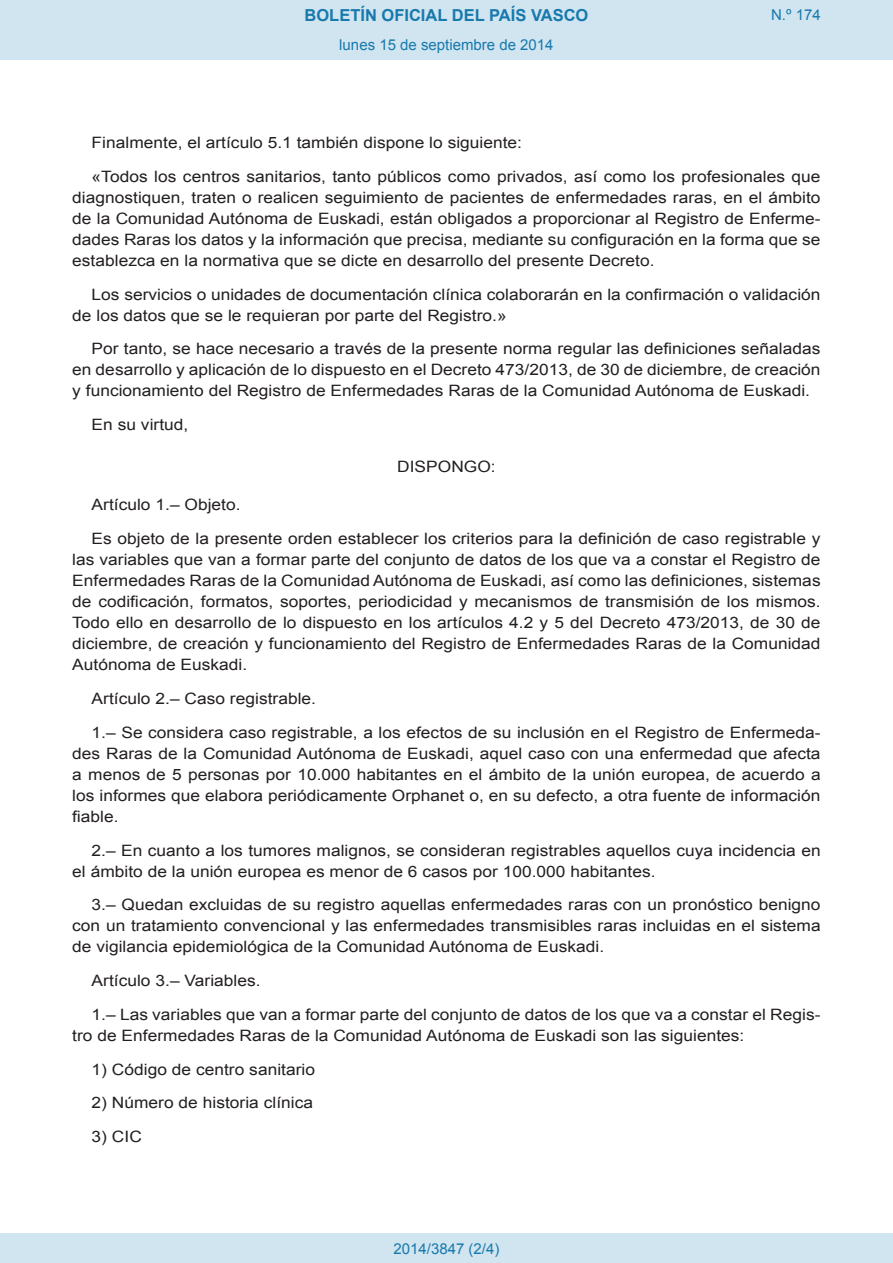
<style>
.page{position:relative;width:893px;height:1263px;background:#fff}
.page>*{position:absolute;margin:0;border:0;box-sizing:border-box;transform-origin:0 0}
.t1{font:700 16.5px "Arial";color:#1879ad}
.BOPVDetalle{font:15.6px/21px "Arial";color:#231f20;text-align:justify;scale:1.11 1}
.BOPVClave{font:15.6px "Arial";color:#231f20;scale:1.11 1}
.Paginacion_Centro{font:15px "Arial";color:#1879ad}
</style>
<div class="page">
<div style="left:0;top:0;width:893px;height:60px;background:#d0e5f0"></div>
<div style="left:0;top:1233px;width:893px;height:30px;background:#d0e5f0"></div>
<p class="t1" style="left:305px;top:4px;width:285px">BOLETÍN OFICIAL DEL PAÍS VASCO</p>
<p class="Paginacion_Centro" style="left:339px;top:35px;width:216px">lunes 15 de septiembre de 2014</p>
<p class="Paginacion_Centro" style="left:771px;top:5px;width:51px">N.º 174</p>
<p class="BOPVDetalle" style="left:92px;top:132px;width:389px">Finalmente, el artículo 5.1 también dispone lo siguiente:</p>
<p class="BOPVDetalle" style="left:72px;top:166px;width:676px;text-indent:19px">«Todos los centros sanitarios, tanto públicos como privados, así como los profesionales que diagnostiquen, traten o realicen seguimiento de pacientes de enfermedades raras, en el ámbito de la Comunidad Autónoma de Euskadi, están obligados a proporcionar al Registro de Enferme&shy;dades Raras los datos y la información que precisa, mediante su configuración en la forma que se establezca en la normativa que se dicte en desarrollo del presente Decreto.</p>
<p class="BOPVDetalle" style="left:72px;top:284px;width:676px;text-indent:19px">Los servicios o unidades de documentación clínica colaborarán en la confirmación o validación de los datos que se le requieran por parte del Registro.»</p>
<p class="BOPVDetalle" style="left:72px;top:339px;width:676px;text-indent:19px">Por tanto, se hace necesario a través de la presente norma regular las definiciones señaladas en desarrollo y aplicación de lo dispuesto en el Decreto 473/2013, de 30 de diciembre, de creación y funcionamiento del Registro de Enfermedades Raras de la Comunidad Autónoma de Euskadi.</p>
<p class="BOPVDetalle" style="left:92px;top:414px;width:89px">En su virtud,</p>
<p class="BOPVClave" style="left:397px;top:457px;width:90px">DISPONGO:</p>
<p class="BOPVDetalle" style="left:92px;top:495px;width:136px">Artículo 1.– Objeto.</p>
<p class="BOPVDetalle" style="left:72px;top:528px;width:676px;text-indent:19px">Es objeto de la presente orden establecer los criterios para la definición de caso registrable y las variables que van a formar parte del conjunto de datos de los que va a constar el Registro de Enfermedades Raras de la Comunidad Autónoma de Euskadi, así como las definiciones, sistemas de codificación, formatos, soportes, periodicidad y mecanismos de transmisión de los mismos.<br>Todo ello en desarrollo de lo dispuesto en los artículos 4.2 y 5 del Decreto 473/2013, de 30 de diciembre, de creación y funcionamiento del Registro de Enfermedades Raras de la Comunidad Autónoma de Euskadi.</p>
<p class="BOPVDetalle" style="left:92px;top:688px;width:204px">Artículo 2.– Caso registrable.</p>
<p class="BOPVDetalle" style="left:72px;top:722px;width:676px;text-indent:19px">1.– Se considera caso registrable, a los efectos de su inclusión en el Registro de Enfermeda&shy;des Raras de la Comunidad Autónoma de Euskadi, aquel caso con una enfermedad que afecta a menos de 5 personas por 10.000 habitantes en el ámbito de la unión europea, de acuerdo a los informes que elabora periódicamente Orphanet o, en su defecto, a otra fuente de información fiable.</p>
<p class="BOPVDetalle" style="left:72px;top:840px;width:676px;text-indent:19px">2.– En cuanto a los tumores malignos, se consideran registrables aquellos cuya incidencia en el ámbito de la unión europea es menor de 6 casos por 100.000 habitantes.</p>
<p class="BOPVDetalle" style="left:72px;top:894px;width:676px;text-indent:19px">3.– Quedan excluidas de su registro aquellas enfermedades raras con un pronóstico benigno con un tratamiento convencional y las enfermedades transmisibles raras incluidas en el sistema de vigilancia epidemiológica de la Comunidad Autónoma de Euskadi.</p>
<p class="BOPVDetalle" style="left:92px;top:970px;width:154px">Artículo 3.– Variables.</p>
<p class="BOPVDetalle" style="left:72px;top:1004px;width:676px;text-indent:19px">1.– Las variables que van a formar parte del conjunto de datos de los que va a constar el Regis&shy;tro de Enfermedades Raras de la Comunidad Autónoma de Euskadi son las siguientes:</p>
<p class="BOPVDetalle" style="left:92px;top:1059px;width:203px">1) Código de centro sanitario</p>
<p class="BOPVDetalle" style="left:92px;top:1092px;width:201px">2) Número de historia clínica</p>
<p class="BOPVDetalle" style="left:92px;top:1126px;width:47px">3) CIC</p>
<p class="Paginacion_Centro" style="left:393px;top:1238px;width:107px">2014/3847 (2/4)</p>
</div>
